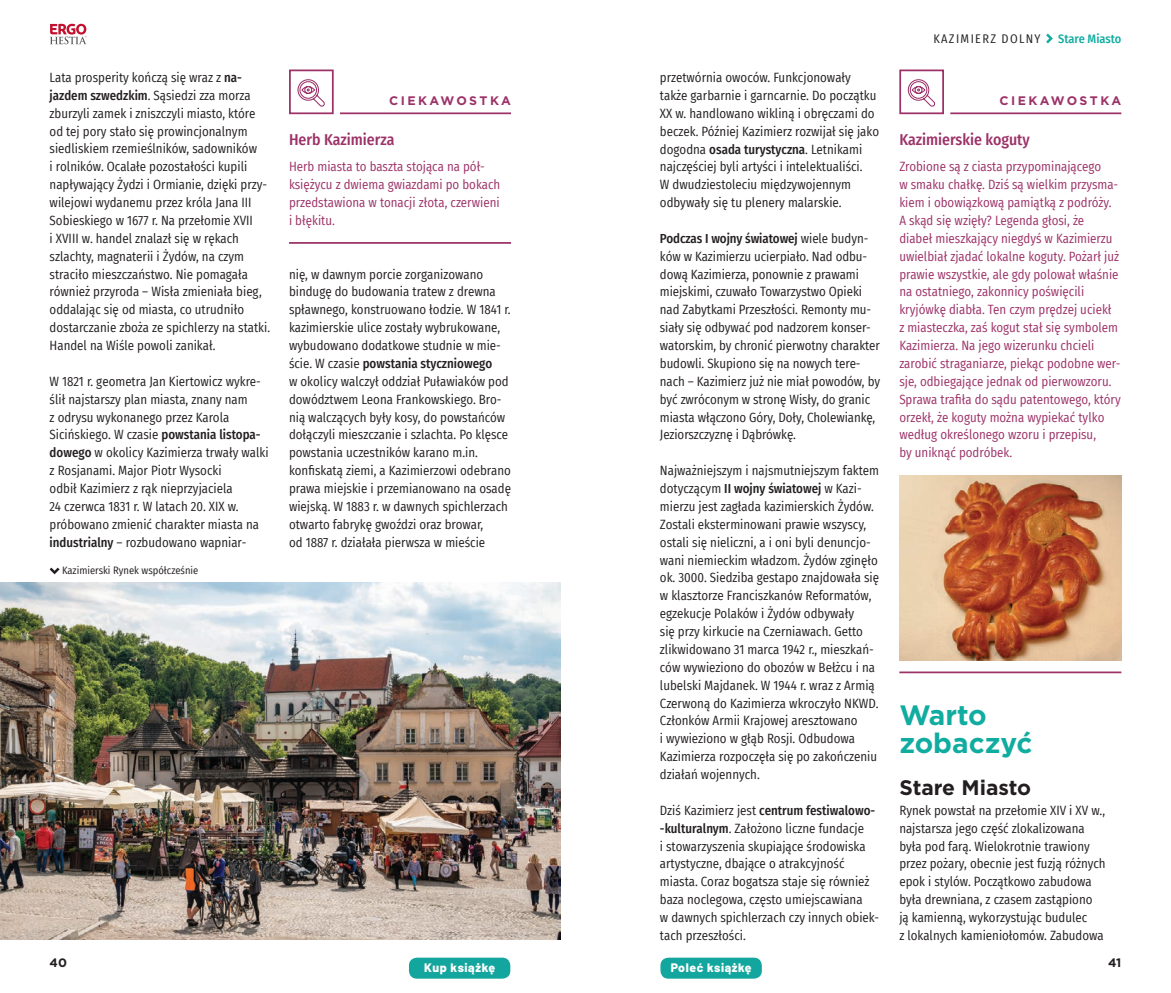
<style>
.page{position:relative;width:1171px;height:993px;background:#fff}
.page>*{position:absolute;margin:0;border:0;box-sizing:border-box;transform-origin:0 0}
.t1{font:700 28px/28px "Gotham";color:#11aca0}
.t2{font:700 21px "Gotham";color:#231f20}
.t3{font:500 15.75px "Fira Sans Condensed";color:#9c3268}
.t4{font:13.12px/17.8px "Fira Sans Condensed";color:#231f20}
.t5{font:13.12px/17.8px "Fira Sans Condensed";color:#9c3268}
.t6{font:700 12.42px "Gotham";letter-spacing:.19em;color:#9c3268}
.t7{font:800 12.25px "Barlow";letter-spacing:.05em;color:#fff}
.t8{font:12.25px "Fira Sans Condensed";letter-spacing:.11em;color:#231f20}
.t9{font:500 12.25px "Fira Sans Condensed";color:#11aca0}
.t10{font:700 12.25px "Gotham";color:#231f20}
.t11{font:10.5px "Fira Sans Condensed";color:#231f20}
.s1{font-weight:500}
</style>
<div class="page">
<svg style="left:1046px;top:34px;width:7px;height:9px"></svg>
<svg style="left:50px;top:24px;width:37px;height:20px"></svg>
<div style="left:289px;top:69px;width:45px;height:45px;border:2px solid #9c3268"></div>
<hr style="left:340px;top:112px;width:171px;height:2px;background:#9c3268">
<svg style="left:297px;top:79px;width:28px;height:28px"></svg>
<hr style="left:289px;top:242px;width:222px;height:2px;background:#9c3268">
<img style="left:0;top:582px;width:561px;height:357px">
<img style="left:899px;top:475px;width:222px;height:185px">
<div style="left:899px;top:69px;width:45px;height:45px;border:2px solid #9c3268"></div>
<hr style="left:950px;top:112px;width:171px;height:2px;background:#9c3268">
<svg style="left:907px;top:79px;width:28px;height:28px"></svg>
<hr style="left:899px;top:671px;width:222px;height:2px;background:#9c3268">
<svg style="left:50px;top:567px;width:10px;height:7px"></svg>
<div style="left:660px;top:956px;width:102px;height:23px;background:#13a69e;border-radius:9px"></div>
<div style="left:659px;top:955px;width:104px;height:24px;border:1px solid #fff;border-radius:9px"></div>
<div style="left:408px;top:956px;width:103px;height:23px;background:#13a69e;border-radius:9px"></div>
<div style="left:407px;top:955px;width:105px;height:24px;border:1px solid #fff;border-radius:9px"></div>
<p class="t4" style="left:50px;top:68px;width:222px">Lata prosperity kończą się wraz z <span class="s1">na&shy;jazdem szwedzkim</span>. Sąsiedzi zza morza zburzyli zamek i zniszczyli miasto, które od tej pory stało się prowincjonalnym siedliskiem rzemieślników, sadowników<br>i rolników. Ocalałe pozostałości kupili napływający Żydzi i Ormianie, dzięki przy&shy;wilejowi wydanemu przez króla Jana III Sobieskiego w 1677 r. Na przełomie XVII<br>i XVIII w. handel znalazł się w rękach szlachty, magnaterii i Żydów, na czym straciło mieszczaństwo. Nie pomagała również przyroda – Wisła zmieniała bieg, oddalając się od miasta, co utrudniło dostarczanie zboża ze spichlerzy na statki.<br>Handel na Wiśle powoli zanikał.</p>
<p class="t4" style="left:50px;top:372px;width:220px">W 1821 r. geometra Jan Kiertowicz wykre&shy;ślił najstarszy plan miasta, znany nam<br>z odrysu wykonanego przez Karola Sicińskiego. W czasie <span class="s1">powstania listopa&shy;dowego</span> w okolicy Kazimierza trwały walki z Rosjanami. Major Piotr Wysocki<br>odbił Kazimierz z rąk nieprzyjaciela<br>24 czerwca 1831 r. W latach 20. XIX w. próbowano zmienić charakter miasta na <span class="s1">industrialny</span> – rozbudowano wapniar-</p>
<p class="t11" style="left:62px;top:562px;width:138px">Kazimierski Rynek współcześnie</p>
<p class="t6" style="left:389px;top:93px;width:123px">CIEKAWOSTKA</p>
<p class="t3" style="left:289px;top:126px;width:107px">Herb Kazimierza</p>
<p class="t5" style="left:289px;top:157px;width:213px">Herb miasta to baszta stojąca na pół&shy;księżycu z dwiema gwiazdami po bokach przedstawiona w tonacji złota, czerwieni i błękitu.</p>
<p class="t4" style="left:289px;top:265px;width:223px">nię, w dawnym porcie zorganizowano bindugę do budowania tratew z drewna spławnego, konstruowano łodzie. W 1841 r. kazimierskie ulice zostały wybrukowane, wybudowano dodatkowe studnie w mie&shy;ście. W czasie <span class="s1">powstania styczniowego<br></span>w okolicy walczył oddział Puławiaków pod dowództwem Leona Frankowskiego. Bro&shy;nią walczących były kosy, do powstańców dołączyli mieszczanie i szlachta. Po klęsce powstania uczestników karano m.in. konfiskatą ziemi, a Kazimierzowi odebrano prawa miejskie i przemianowano na osadę wiejską. W 1883 r. w dawnych spichlerzach otwarto fabrykę gwoździ oraz browar,<br>od 1887 r. działała pierwsza w mieście</p>
<p class="t4" style="left:660px;top:68px;width:221px">przetwórnia owoców. Funkcjonowały także garbarnie i garncarnie. Do początku XX w. handlowano wikliną i obręczami do beczek. Później Kazimierz rozwijał się jako dogodna <span class="s1">osada turystyczna</span>. Letnikami najczęściej byli artyści i intelektualiści.<br>W dwudziestoleciu międzywojennym odbywały się tu plenery malarskie.</p>
<p class="t4" style="left:660px;top:229px;width:222px"><span class="s1">Podczas I wojny światowej</span> wiele budyn&shy;ków w Kazimierzu ucierpiało. Nad odbu&shy;dową Kazimierza, ponownie z prawami miejskimi, czuwało Towarzystwo Opieki nad Zabytkami Przeszłości. Remonty mu&shy;siały się odbywać pod nadzorem konser&shy;watorskim, by chronić pierwotny charakter budowli. Skupiono się na nowych tere&shy;nach – Kazimierz już nie miał powodów, by być zwróconym w stronę Wisły, do granic miasta włączono Góry, Doły, Cholewiankę, Jeziorszczyznę i Dąbrówkę.</p>
<p class="t4" style="left:660px;top:461px;width:221px">Najważniejszym i najsmutniejszym faktem dotyczącym <span class="s1">II wojny światowej</span> w Kazi&shy;mierzu jest zagłada kazimierskich Żydów.<br>Zostali eksterminowani prawie wszyscy, ostali się nieliczni, a i oni byli denuncjo&shy;wani niemieckim władzom. Żydów zginęło ok. 3000. Siedziba gestapo znajdowała się w klasztorze Franciszkanów Reformatów, egzekucje Polaków i Żydów odbywały<br>się przy kirkucie na Czerniawach. Getto zlikwidowano 31 marca 1942 r., mieszkań&shy;ców wywieziono do obozów w Bełżcu i na lubelski Majdanek. W 1944 r. wraz z Armią Czerwoną do Kazimierza wkroczyło NKWD.<br>Członków Armii Krajowej aresztowano<br>i wywieziono w głąb Rosji. Odbudowa Kazimierza rozpoczęła się po zakończeniu działań wojennych.</p>
<p class="t4" style="left:660px;top:800px;width:221px">Dziś Kazimierz jest <span class="s1">centrum festiwalowo-‑kulturalnym</span>. Założono liczne fundacje<br>i stowarzyszenia skupiające środowiska artystyczne, dbające o atrakcyjność miasta. Coraz bogatsza staje się również baza noclegowa, często umiejscawiana<br>w dawnych spichlerzach czy innych obiek&shy;tach przeszłości.</p>
<p class="t8" style="left:933px;top:30px;width:109px">Kazimierz Dolny</p>
<p class="t9" style="left:1058px;top:29px;width:65px">Stare Miasto</p>
<p class="t6" style="left:999px;top:93px;width:123px">CIEKAWOSTKA</p>
<p class="t3" style="left:899px;top:126px;width:132px">Kazimierskie koguty</p>
<p class="t5" style="left:899px;top:157px;width:223px">Zrobione są z ciasta przypominającego<br>w smaku chałkę. Dziś są wielkim przysma&shy;kiem i obowiązkową pamiątką z podróży.<br>A skąd się wzięły? Legenda głosi, że<br>diabeł mieszkający niegdyś w Kazimierzu uwielbiał zjadać lokalne koguty. Pożarł już prawie wszystkie, ale gdy polował właśnie na ostatniego, zakonnicy poświęcili kryjówkę diabła. Ten czym prędzej uciekł<br>z miasteczka, zaś kogut stał się symbolem Kazimierza. Na jego wizerunku chcieli zarobić straganiarze, piekąc podobne wer&shy;sje, odbiegające jednak od pierwowzoru.<br>Sprawa trafiła do sądu patentowego, który orzekł, że koguty można wypiekać tylko według określonego wzoru i przepisu,<br>by uniknąć podróbek.</p>
<h1 class="t1" style="left:899px;top:700px;width:135px">Warto zobaczyć</h1>
<h2 class="t2" style="left:899px;top:773px;width:133px">Stare Miasto</h2>
<p class="t4" style="left:899px;top:800px;width:208px">Rynek powstał na przełomie XIV i XV w., najstarsza jego część zlokalizowana była pod farą. Wielokrotnie trawiony przez pożary, obecnie jest fuzją różnych epok i stylów. Początkowo zabudowa była drewniana, z czasem zastąpiono<br>ją kamienną, wykorzystując budulec<br>z lokalnych kamieniołomów. Zabudowa</p>
<p class="t10" style="left:50px;top:954px;width:19px">40</p>
<p class="t10" style="left:1108px;top:954px;width:15px">41</p>
<p class="t7" style="left:424px;top:958px;width:72px">Kup książkę</p>
<p class="t7" style="left:671px;top:958px;width:82px">Poleć książkę</p>
</div>
